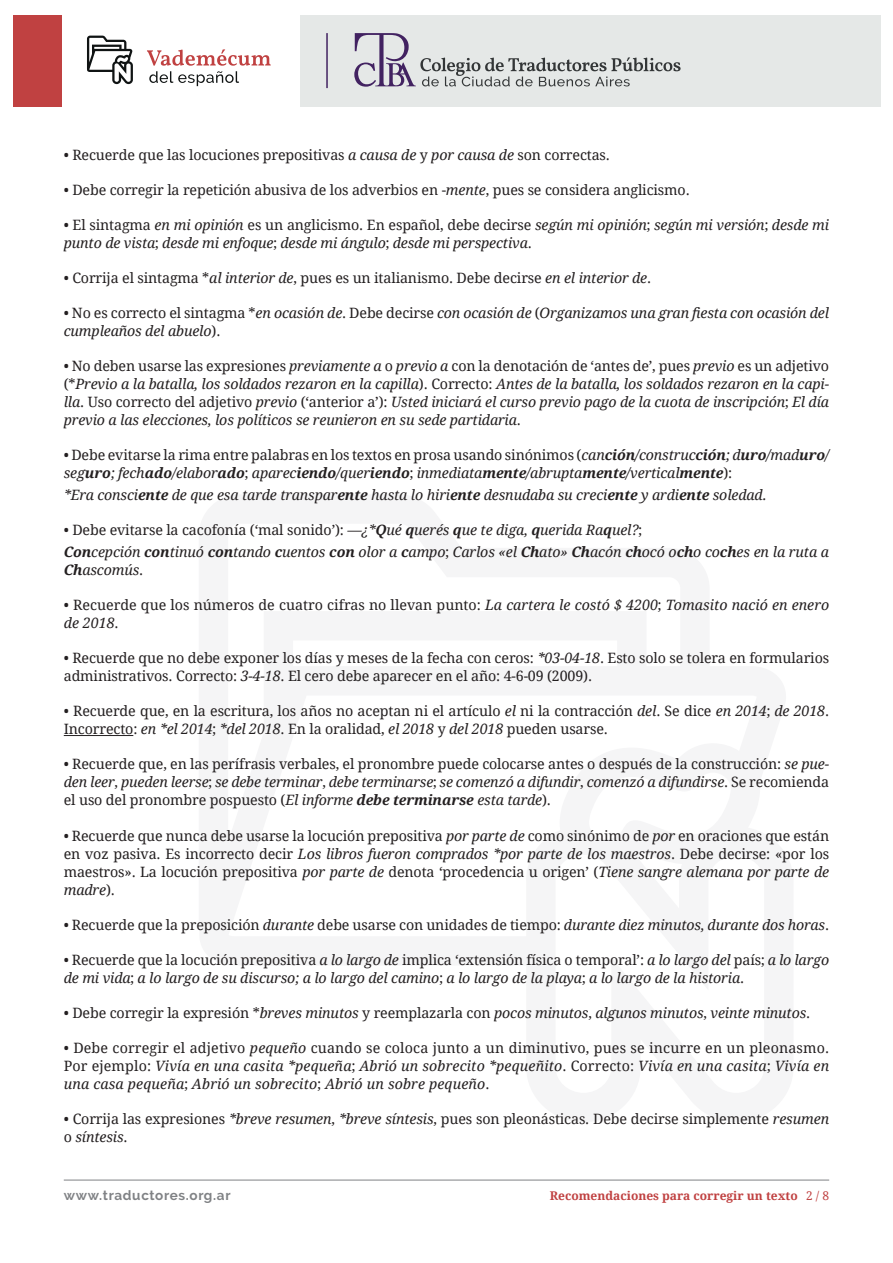
<style>
.page{position:relative;width:893px;height:1263px;background:#fff}
.page>*{position:absolute;margin:0;border:0;box-sizing:border-box;transform-origin:0 0}
.t1{font:italic 14.25px/18px "Droid Serif";letter-spacing:-.01em;color:#231f20}
.t2{font:14.25px/18px "Droid Serif";letter-spacing:-.01em;color:#231f20}
.t3{font:700 13.5px "Raleway";letter-spacing:.05em;color:#808285}
.numero-de-pag{font:700 12px "Droid Serif";color:#c04141}
.t4{font:12px "Droid Serif";color:#c04141}
.s1{font-style:italic}
.s2{font-style:normal}
.s3{font-weight:700}
.s4{font-weight:700;font-style:italic}
</style>
<div class="page">
<hr style="left:64px;top:1180px;width:765px;height:1px;background:#808285">
<div style="left:300px;top:15px;width:580px;height:91px;background:#e5e8e7"></div>
<svg style="left:354px;top:33px;width:327px;height:54px"></svg>
<hr style="left:326px;top:33px;width:2px;height:55px;background:#422261">
<div style="left:13px;top:15px;width:49px;height:91px;background:#c04141"></div>
<svg style="left:87px;top:36px;width:46px;height:48px"></svg>
<svg style="left:147px;top:49px;width:124px;height:37px"></svg>
<hr style="left:64px;top:735px;width:69px;height:1px;background:#231f20">
<p class="t2" style="left:64px;top:145px;width:548px">• Recuerde que las locuciones prepositivas <span class="s1">a causa de</span> y <span class="s1">por causa de</span> son correctas.</p>
<p class="t2" style="left:64px;top:180px;width:627px">• Debe corregir la repetición abusiva de los adverbios en -<span class="s1">mente</span>, pues se considera anglicismo.</p>
<p class="t1" style="left:64px;top:215px;width:767px"><span class="s2">• El sintagma</span> en mi opinión <span class="s2">es un anglicismo. En español, debe decirse</span> según mi opinión<span class="s2">;</span> según mi versión<span class="s2">;</span> desde mi punto de vista<span class="s2">;</span> desde mi enfoque<span class="s2">;</span> desde mi ángulo<span class="s2">;</span> desde mi perspectiva<span class="s2">.</span></p>
<p class="t2" style="left:64px;top:268px;width:589px">• Corrija el sintagma *<span class="s1">al interior de</span>, pues es un italianismo. Debe decirse <span class="s1">en el interior de</span>.</p>
<p class="t1" style="left:64px;top:303px;width:767px"><span class="s2">• No es correcto el sintagma *</span>en ocasión de<span class="s2">. Debe decirse</span> con ocasión de <span class="s2">(</span>Organizamos una gran fiesta con ocasión del cumpleaños del abuelo<span class="s2">).</span></p>
<p class="t1" style="left:64px;top:356px;width:767px;text-align:justify"><span class="s2">• No deben usarse las expresiones</span> previamente a <span class="s2">o</span> previo a <span class="s2">con la denotación de ‘antes de’, pues</span> previo <span class="s2">es un adjetivo (*</span>Previo a la batalla, los soldados rezaron en la capilla<span class="s2">). Correcto:</span> Antes de la batalla, los soldados rezaron en la capi&shy;lla<span class="s2">. Uso correcto del adjetivo</span> previo <span class="s2">(‘anterior a’):</span> Usted iniciará el curso previo pago de la cuota de inscripción<span class="s2">;</span> El día previo a las elecciones, los políticos se reunieron en su sede partidaria<span class="s2">.</span></p>
<p class="t1" style="left:64px;top:445px;width:767px"><span class="s2">• Debe evitarse la rima entre palabras en los textos en prosa usando sinónimos (</span>can<span class="s3">ción</span>/construc<span class="s3">ción</span>; d<span class="s3">uro</span>/mad<span class="s3">uro</span>/ seg<span class="s3">uro</span>; fech<span class="s3">ado</span>/elabor<span class="s3">ado</span><span class="s2">;</span> aparec<span class="s3">iendo</span>/quer<span class="s3">iendo</span><span class="s2">;</span> inmediata<span class="s3">mente</span>/abrupta<span class="s3">mente</span>/vertical<span class="s3">mente</span><span class="s2">):</span></p>
<p class="t1" style="left:64px;top:486px;width:704px">*Era consci<span class="s3">ente</span> de que esa tarde transpar<span class="s3">ente</span> hasta lo hiri<span class="s3">ente</span> desnudaba su creci<span class="s3">ente</span> y ardi<span class="s3">ente</span> soledad.</p>
<p class="t2" style="left:64px;top:521px;width:580px">• Debe evitarse la cacofonía (‘mal sonido’): <span class="s1">—¿*</span><span class="s4">Q</span><span class="s1">ué</span> <span class="s4">q</span><span class="s1">uerés</span> <span class="s4">q</span><span class="s1">ue te diga,</span> <span class="s4">q</span><span class="s1">uerida Ra</span><span class="s4">q</span><span class="s1">uel?</span>;</p>
<p class="t1" style="left:64px;top:543px;width:767px"><span class="s3">Con</span>cepción <span class="s3">con</span>tinuó <span class="s3">con</span>tando <span class="s3">c</span>uentos <span class="s3">con</span> olor a <span class="s3">c</span>ampo<span class="s2">;</span> Carlos «el <span class="s3">Ch</span>ato» <span class="s3">Ch</span>acón <span class="s3">ch</span>ocó o<span class="s3">ch</span>o co<span class="s3">ch</span>es en la ruta a<br><span class="s3">Ch</span>ascomús<span class="s2">.</span></p>
<p class="t2" style="left:64px;top:596px;width:767px">• Recuerde que los números de cuatro cifras no llevan punto: <span class="s1">La cartera le costó $ 4200</span>; <span class="s1">Tomasito nació en enero de 2018</span>.</p>
<p class="t2" style="left:64px;top:649px;width:767px">• Recuerde que no debe exponer los días y meses de la fecha con ceros: <span class="s1">*03-04-18</span>. Esto solo se tolera en formularios administrativos. Correcto: <span class="s1">3-4-18</span>. El cero debe aparecer en el año: 4-6-09 (2009).</p>
<p class="t2" style="left:64px;top:702px;width:767px">• Recuerde que, en la escritura, los años no aceptan ni el artículo <span class="s1">el</span> ni la contracción <span class="s1">del</span>. Se dice <span class="s1">en 2014</span>; <span class="s1">de 2018</span>.<br>Incorrecto: <span class="s1">en *el 2014</span>; <span class="s1">*del 2018</span>. En la oralidad, <span class="s1">el 2018</span> y <span class="s1">del 2018</span> pueden usarse.</p>
<p class="t2" style="left:64px;top:755px;width:767px;text-align:justify">• Recuerde que, en las perífrasis verbales, el pronombre puede colocarse antes o después de la construcción: <span class="s1">se pue&shy;den leer</span>, <span class="s1">pueden leerse</span>; <span class="s1">se debe terminar</span>, <span class="s1">debe terminarse</span>; <span class="s1">se comenzó a difundir</span>, <span class="s1">comenzó a difundirse</span>. Se recomienda el uso del pronombre pospuesto (<span class="s1">El informe</span> <span class="s4">debe terminarse</span> <span class="s1">esta tarde</span>).</p>
<p class="t2" style="left:64px;top:826px;width:767px;text-align:justify">• Recuerde que nunca debe usarse la locución prepositiva <span class="s1">por parte de</span> como sinónimo de <span class="s1">por</span> en oraciones que están en voz pasiva. Es incorrecto decir <span class="s1">Los libros fueron comprados *por parte de los maestros</span>. Debe decirse: «por los maestros». La locución prepositiva <span class="s1">por parte de</span> denota ‘procedencia u origen’ (<span class="s1">Tiene sangre alemana por parte de madre</span>).</p>
<p class="t2" style="left:64px;top:915px;width:767px">• Recuerde que la preposición <span class="s1">durante</span> debe usarse con unidades de tiempo: <span class="s1">durante diez minutos, durante dos horas</span>.</p>
<p class="t1" style="left:64px;top:950px;width:767px"><span class="s2">• Recuerde que la locución prepositiva</span> a lo largo de <span class="s2">implica ‘extensión física o temporal’:</span> a lo largo del <span class="s2">país;</span> a lo largo de mi vida<span class="s2">;</span> a lo largo de su discurso; a lo largo del camino<span class="s2">;</span> a lo largo de la playa<span class="s2">;</span> a lo largo de la historia<span class="s2">.</span></p>
<p class="t1" style="left:64px;top:1003px;width:748px"><span class="s2">• Debe corregir la expresión *</span>breves minutos <span class="s2">y reemplazarla con</span> pocos minutos<span class="s2">,</span> algunos minutos<span class="s2">,</span> veinte minutos<span class="s2">.</span></p>
<p class="t1" style="left:64px;top:1038px;width:767px;text-align:justify"><span class="s2">• Debe corregir el adjetivo</span> pequeño <span class="s2">cuando se coloca junto a un diminutivo, pues se incurre en un pleonasmo.<br>Por ejemplo:</span> Vivía en una casita *pequeña<span class="s2">;</span> Abrió un sobrecito *pequeñito<span class="s2">. Correcto:</span> Vivía en una casita<span class="s2">;</span> Vivía en una casa pequeña<span class="s2">;</span> Abrió un sobrecito<span class="s2">;</span> Abrió un sobre pequeño<span class="s2">.</span></p>
<p class="t2" style="left:64px;top:1109px;width:767px">• Corrija las expresiones <span class="s1">*breve resumen</span>, <span class="s1">*breve síntesis</span>, pues son pleonásticas. Debe decirse simplemente <span class="s1">resumen </span>o <span class="s1">síntesis</span>.</p>
<p class="t3" style="left:64px;top:1188px;width:168px">www.traductores.org.ar</p>
<p class="t4" style="left:806px;top:1187px;width:25px">2 / 8</p>
<p class="numero-de-pag" style="left:550px;top:1187px;width:249px">Recomendaciones para corregir un texto</p>
</div>
